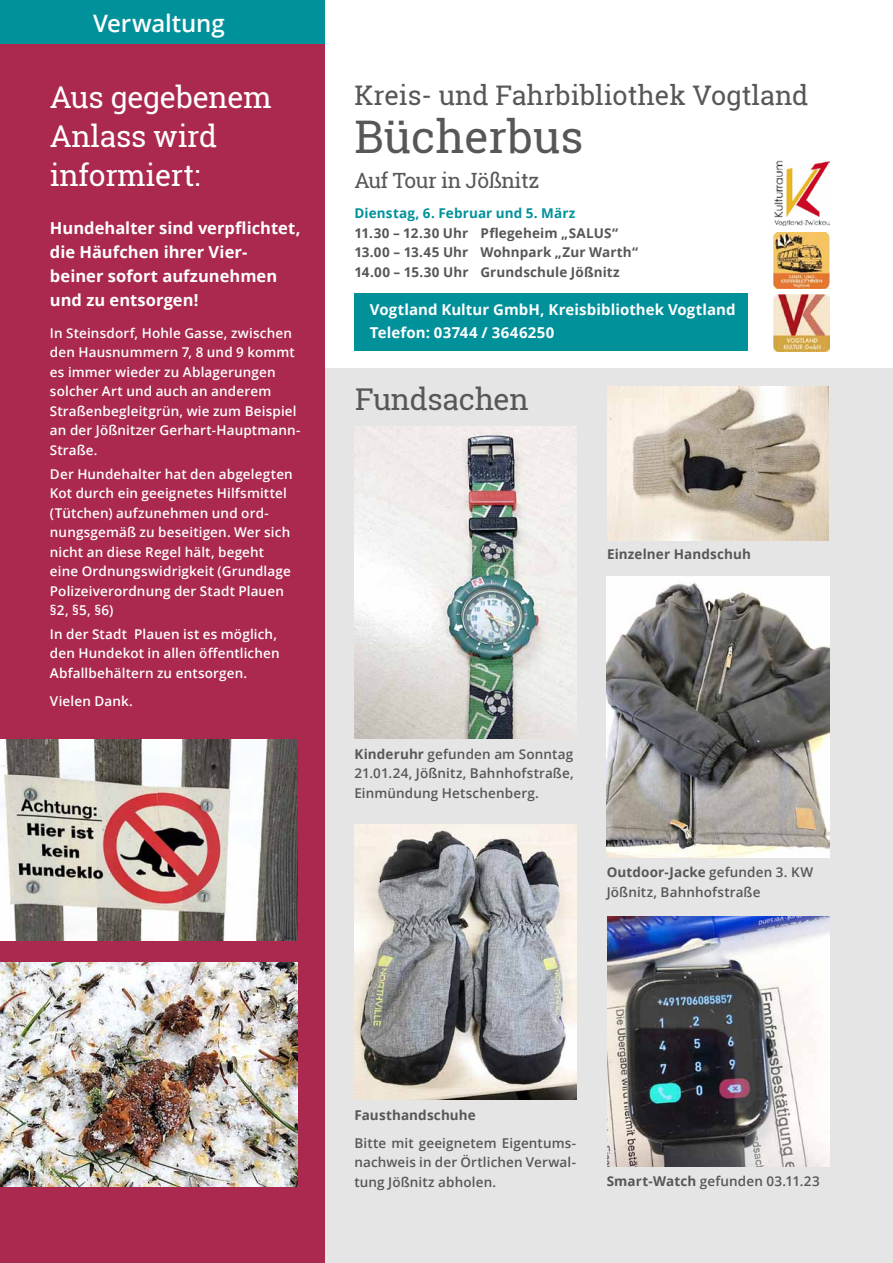
<style>
.page{position:relative;width:893px;height:1263px;background:#fff}
.page>*{position:absolute;margin:0;border:0;box-sizing:border-box;transform-origin:0 0}
.t1{font:45px "Roboto Slab";color:#575756}
.t2{font:30px/39px "Roboto Slab";letter-spacing:-.01em;color:#fff}
.t3{font:30px "Roboto Slab";letter-spacing:-.01em;color:#575756}
.t4{font:27px "Roboto Slab";color:#575756}
.t5{font:600 24px "Open Sans";letter-spacing:-.005em;color:#fff}
.t6{font:21px "Roboto Slab";letter-spacing:-.02em;color:#575756}
.t7{font:700 16.5px/24px "Open Sans";color:#fff}
.t8{font:700 15px/22.5px "Open Sans";letter-spacing:.01em;color:#fff}
.t9{font:600 13.5px/19.5px "Open Sans";letter-spacing:.01em;color:#fff}
.t10{font:600 13.5px/19.5px "Open Sans";letter-spacing:.01em;color:#575756;text-align:justify}
.t11{font:700 13.5px/19.5px "Open Sans";letter-spacing:.01em;color:#575756}
.t12{font:700 13.5px "Open Sans";letter-spacing:.01em;color:#00919b}
.s1{font-weight:700}
</style>
<div class="page">
<div style="left:325px;top:369px;width:568px;height:894px;background:#e5e5e5"></div>
<div style="left:0;top:0;width:325px;height:45px;background:#00919b"></div>
<div style="left:0;top:45px;width:325px;height:1218px;background:#ab284e"></div>
<img style="left:354px;top:426px;width:223px;height:313px">
<img style="left:607px;top:917px;width:222px;height:249px">
<img style="left:607px;top:576px;width:222px;height:282px">
<img style="left:354px;top:824px;width:223px;height:275px">
<img style="left:0;top:739px;width:298px;height:201px">
<img style="left:0;top:962px;width:298px;height:224px">
<img style="left:607px;top:387px;width:221px;height:153px">
<img style="left:773px;top:295px;width:56px;height:56px">
<img style="left:773px;top:232px;width:56px;height:56px">
<img style="left:774px;top:160px;width:55px;height:66px">
<div style="left:354px;top:293px;width:394px;height:58px;background:#00919b"></div>
<h3 class="t5" style="left:93px;top:7px;width:133px">Verwaltung</h3>
<h2 class="t2" style="left:50px;top:77px;width:223px">Aus gegebenem<br>Anlass wird informiert:</h2>
<p class="t7" style="left:50px;top:215px;width:252px">Hundehalter sind verpflichtet, die Häufchen ihrer Vier&shy;beiner sofort aufzunehmen und zu entsorgen!</p>
<p class="t9" style="left:50px;top:323px;width:252px">In Steinsdorf, Hohle Gasse, zwischen den Hausnummern 7, 8 und 9 kommt es immer wieder zu Ablagerungen solcher Art und auch an anderem<br>Straßenbegleitgrün, wie zum Beispiel an der Jößnitzer Gerhart-Hauptmann-<br>Straße.</p>
<p class="t9" style="left:50px;top:464px;width:244px">Der Hundehalter hat den abgelegten<br>Kot durch ein geeignetes Hilfsmittel (Tütchen) aufzunehmen und ord&shy;nungsgemäß zu beseitigen. Wer sich nicht an diese Regel hält, begeht eine Ordnungswidrigkeit (Grundlage<br>Polizeiverordnung der Stadt Plauen §2, §5, §6)</p>
<p class="t9" style="left:50px;top:624px;width:231px">In der Stadt Plauen ist es möglich, den Hundekot in allen öffentlichen<br>Abfallbehältern zu entsorgen.</p>
<p class="t9" style="left:50px;top:691px;width:85px">Vielen Dank.</p>
<h3 class="t4" style="left:354px;top:76px;width:456px">Kreis- und Fahrbibliothek Vogtland</h3>
<h1 class="t1" style="left:354px;top:106px;width:231px">Bücherbus</h1>
<h3 class="t6" style="left:354px;top:166px;width:187px">Auf Tour in Jößnitz</h3>
<p class="t12" style="left:354px;top:204px;width:223px">Dienstag, 6. Februar und 5. März</p>
<p class="t11" style="left:354px;top:223px;width:285px">11.30 – 12.30 Uhr Pflegeheim „SALUS“<br>13.00 – 13.45 Uhr Wohnpark „Zur Warth“<br>14.00 – 15.30 Uhr Grundschule Jößnitz</p>
<p class="t8" style="left:370px;top:298px;width:367px">Vogtland Kultur GmbH, Kreisbibliothek Vogtland<br>Telefon: 03744 / 3646250</p>
<h2 class="t3" style="left:355px;top:378px;width:175px">Fundsachen</h2>
<p class="t11" style="left:607px;top:544px;width:146px">Einzelner Handschuh</p>
<p class="t10" style="left:354px;top:744px;width:221px"><span class="s1">Kinderuhr</span> gefunden am Sonntag 21.01.24, Jößnitz, Bahnhofstraße, Einmündung Hetschenberg.</p>
<p class="t10" style="left:607px;top:862px;width:208px"><span class="s1">Outdoor-Jacke</span> gefunden 3. KW<br>Jößnitz, Bahnhofstraße</p>
<p class="t11" style="left:354px;top:1105px;width:123px">Fausthandschuhe</p>
<p class="t10" style="left:354px;top:1133px;width:223px">Bitte mit geeignetem Eigentums&shy;nachweis in der Örtlichen Verwal&shy;tung Jößnitz abholen.</p>
<p class="t10" style="left:607px;top:1171px;width:215px"><span class="s1">Smart-Watch</span> gefunden 03.11.23</p>
</div>
